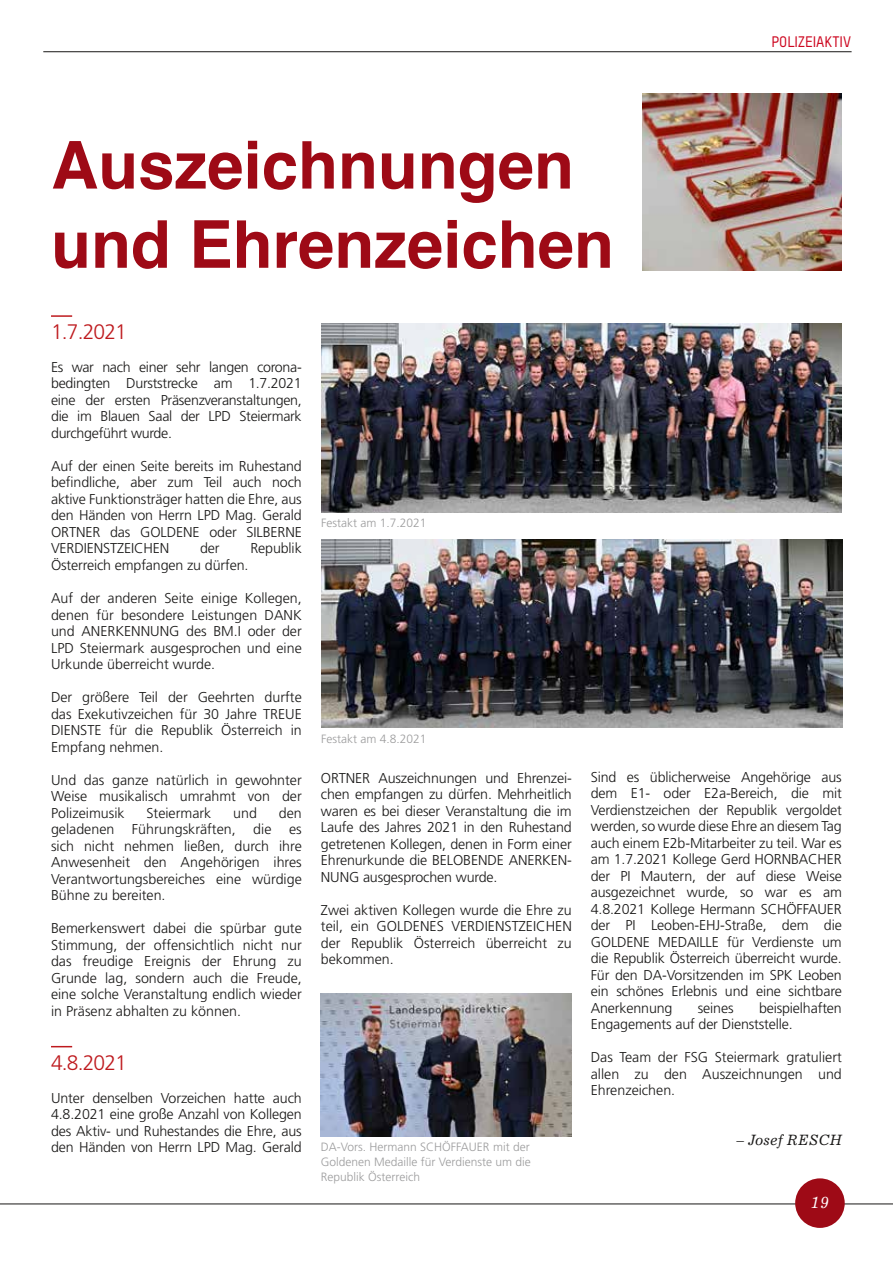
<style>
.page{position:relative;width:893px;height:1263px;background:#fff}
.page>*{position:absolute;margin:0;border:0;box-sizing:border-box;transform-origin:0 0}
.t1{font:700 66px/79.2px "Helvetica";color:#9e0a16}
.t2{font:300 21px "Frutiger LT Std";letter-spacing:-.04em;color:#be1a1e}
.t3{font:italic 16.5px "Excelsior LT Std";color:#fff}
.t4{font:500 15px "TSTARPRO";color:#cd061f}
.t5{font:italic 15px "Excelsior LT Std";color:#181716}
.t6{font:300 14.25px/16.5px "Frutiger LT Std";letter-spacing:-.01em;color:#181716;text-align:justify}
.t7{font:300 12px/15px "Frutiger LT Std";color:#9c9c9d;text-align:justify}
</style>
<div class="page">
<hr style="left:51px;top:315px;width:21px;height:2px;background:#be1a1e">
<svg style="left:51px;top:1046px;width:21px;height:1px"></svg>
<img style="left:321px;top:323px;width:521px;height:189px">
<img style="left:321px;top:539px;width:521px;height:189px">
<img style="left:321px;top:993px;width:251px;height:143px">
<img style="left:642px;top:94px;width:200px;height:176px">
<hr style="left:43px;top:51px;width:809px;height:1px;background:#181716">
<hr style="left:0;top:1203px;width:893px;height:1px;background:#181716">
<div style="left:795px;top:1178px;width:50px;height:50px;background:#9e0a16;border-radius:50%"></div>
<h1 class="t1" style="left:51px;top:127px;width:564px">Auszeichnungen und Ehrenzeichen</h1>
<p class="t4" style="left:771px;top:33px;width:81px">POLIZEIAKTIV</p>
<h2 class="t2" style="left:51px;top:320px;width:77px">1.7.2021</h2>
<p class="t6" style="left:51px;top:359px;width:252px">Es war nach einer sehr langen corona&shy;bedingten Durststrecke am 1.7.2021 eine der ersten Präsenzveranstaltungen, die im Blauen Saal der LPD Steiermark durchgeführt wurde.</p>
<p class="t6" style="left:51px;top:458px;width:252px">Auf der einen Seite bereits im Ruhestand befindliche, aber zum Teil auch noch aktive Funktionsträger hatten die Ehre, aus den Händen von Herrn LPD Mag. Gerald ORTNER das GOLDENE oder SILBERNE VERDIENSTZEICHEN</p>
<p class="t6" style="left:200px;top:540px;width:21px">der</p>
<p class="t6" style="left:251px;top:540px;width:53px">Republik</p>
<p class="t6" style="left:51px;top:557px;width:199px">Österreich empfangen zu dürfen.</p>
<p class="t6" style="left:51px;top:590px;width:252px">Auf der anderen Seite einige Kollegen, denen für besondere Leistungen DANK und ANERKENNUNG des BM.I oder der LPD Steiermark ausgesprochen und eine Urkunde überreicht wurde.</p>
<p class="t6" style="left:51px;top:689px;width:252px">Der größere Teil der Geehrten durfte das Exekutivzeichen für 30 Jahre TREUE DIENSTE für die Republik Österreich in Empfang nehmen.</p>
<p class="t6" style="left:51px;top:771px;width:252px">Und das ganze natürlich in gewohnter Weise musikalisch umrahmt von der Polizeimusik</p>
<p class="t6" style="left:51px;top:804px;width:252px;text-indent:228px">den geladenen Führungskräften, die es sich nicht nehmen ließen, durch ihre Anwesenheit den Angehörigen ihres Verantwortungsbereiches eine würdige Bühne zu bereiten.</p>
<p class="t6" style="left:51px;top:920px;width:252px">Bemerkenswert dabei die spürbar gute Stimmung, der offensichtlich nicht nur das freudige Ereignis der Ehrung zu Grunde lag, sondern auch die Freude, eine solche Veranstaltung endlich wieder in Präsenz abhalten zu können.</p>
<h2 class="t2" style="left:51px;top:1050px;width:77px">4.8.2021</h2>
<p class="t6" style="left:51px;top:1089px;width:252px">Unter denselben Vorzeichen hatte auch 4.8.2021 eine große Anzahl von Kollegen des Aktiv- und Ruhestandes die Ehre, aus den Händen von Herrn LPD Mag. Gerald</p>
<p class="t6" style="left:146px;top:804px;width:66px">Steiermark</p>
<p class="t6" style="left:233px;top:804px;width:25px">und</p>
<p class="t7" style="left:321px;top:516px;width:107px">Festakt am 1.7.2021</p>
<p class="t7" style="left:321px;top:731px;width:107px">Festakt am 4.8.2021</p>
<p class="t6" style="left:321px;top:770px;width:252px">ORTNER Auszeichnungen und Ehrenzei&shy;chen empfangen zu dürfen. Mehrheitlich waren es bei dieser Veranstaltung die im Laufe des Jahres 2021 in den Ruhestand getretenen Kollegen, denen in Form einer Ehrenurkunde die BELOBENDE ANERKEN-NUNG ausgesprochen wurde.</p>
<p class="t6" style="left:321px;top:902px;width:252px">Zwei aktiven Kollegen wurde die Ehre zu teil, ein GOLDENES VERDIENSTZEICHEN der Republik Österreich überreicht zu bekommen.</p>
<p class="t7" style="left:321px;top:1140px;width:211px">DA-Vors. Hermann SCHÖFFAUER mit der Goldenen Medaille für Verdienste um die Republik Österreich</p>
<p class="t6" style="left:591px;top:769px;width:253px">Sind es üblicherweise Angehörige aus dem E1- oder E2a-Bereich, die mit Verdienstzeichen der Republik vergoldet werden, so wurde diese Ehre an diesem Tag auch einem E2b-Mitarbeiter zu teil. War es am 1.7.2021 Kollege Gerd HORNBACHER der PI Mautern, der auf diese Weise ausgezeichnet wurde, so war es am 4.8.2021 Kollege Hermann SCHÖFFAUER der PI Leoben-EHJ-Straße, dem die GOLDENE MEDAILLE für Verdienste um die Republik Österreich überreicht wurde.<br>Für den DA-Vorsitzenden im SPK Leoben ein schönes Erlebnis und eine sichtbare Anerkennung</p>
<p class="t6" style="left:591px;top:1000px;width:253px;text-indent:168px">beispielhaften<br>Engagements auf der Dienststelle.</p>
<p class="t6" style="left:591px;top:1049px;width:253px">Das Team der FSG Steiermark gratuliert allen zu den Auszeichnungen und Ehrenzeichen.</p>
<p class="t5" style="left:736px;top:1131px;width:107px">– Josef RESCH</p>
<p class="t6" style="left:698px;top:1000px;width:37px">seines</p>
<p class="t3" style="left:810px;top:1192px;width:20px">19</p>
</div>
